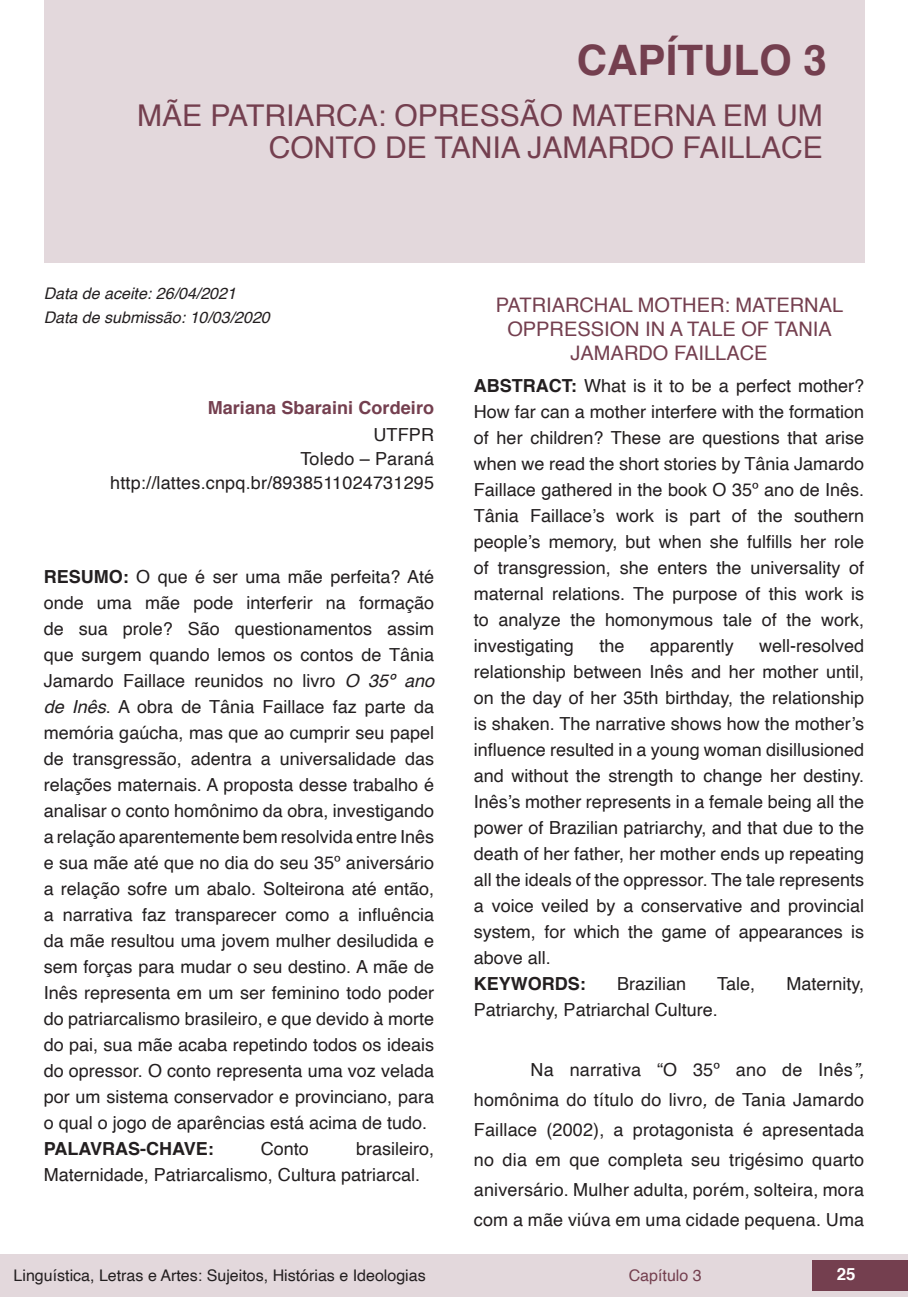
<style>
.page{position:relative;width:908px;height:1304px;background:#fff}
.page>*{position:absolute;margin:0;border:0;box-sizing:border-box;transform-origin:0 0}
.capítulos{font:700 42px "Helvetica";color:#743f4f}
.nome_artigos{font:30px/32px "Helvetica";color:#743f4f;text-align:right}
.título_Inglês{font:20px/24px "Helvetica";color:#743f4f;text-align:center}
.Resumos_e_PC_TXT{font:18px/26px "Helvetica";color:#231f20;text-align:justify}
.txt{font:18px/30px "Helvetica";letter-spacing:.01em;color:#231f20;text-align:justify}
.info_autores{font:18px "Helvetica";letter-spacing:.01em;color:#231f20}
.Resumos_e_PC_TXT-2{font:700 18px "Helvetica";color:#231f20}
.nome_autores{font:700 18px "Helvetica";letter-spacing:.005em;color:#743f4f}
.t1{font:700 16.8px "Helvetica";color:#fff}
.t2{font:16px "Helvetica";color:#231f20}
.data{font:italic 16px "Helvetica";color:#231f20}
.t3{font:16px "Helvetica";color:#743f4f}
.s1{font-weight:700}
.s2{font-style:italic}
</style>
<div class="page">
<div style="left:0;top:1254px;width:906px;height:43px;background:#e3d8dc"></div>
<div style="left:812px;top:1261px;width:95px;height:30px;background:#743f4f"></div>
<div style="left:44px;top:0;width:819px;height:263px;background:#e3d8dc"></div>
<p class="capítulos" style="left:576px;top:26px;width:251px">CAPÍTULO 3</p>
<p class="nome_artigos" style="left:137px;top:101px;width:687px">MÃE PATRIARCA: OPRESSÃO MATERNA EM UM<br>CONTO DE TANIA JAMARDO FAILLACE</p>
<p class="data" style="left:44px;top:280px;width:194px">Data de aceite: 26/04/2021</p>
<p class="data" style="left:44px;top:304px;width:227px">Data de submissão: 10/03/2020</p>
<p class="nome_autores" style="left:207px;top:393px;width:228px">Mariana Sbaraini Cordeiro</p>
<p class="info_autores" style="left:373px;top:421px;width:62px">UTFPR</p>
<p class="info_autores" style="left:300px;top:445px;width:135px">Toledo – Paraná</p>
<p class="info_autores" style="left:110px;top:469px;width:325px">http://lattes.cnpq.br/8938511024731295</p>
<p class="Resumos_e_PC_TXT" style="left:44px;top:564px;width:392px"><span class="s1">RESUMO:</span> O que é ser uma mãe perfeita? Até onde uma mãe pode interferir na formação de sua prole? São questionamentos assim que surgem quando lemos os contos de Tânia Jamardo Faillace reunidos no livro <span class="s2">O 35º ano de Inês</span>. A obra de Tânia Faillace faz parte da memória gaúcha, mas que ao cumprir seu papel de transgressão, adentra a universalidade das relações maternais. A proposta desse trabalho é analisar o conto homônimo da obra, investigando a relação aparentemente bem resolvida entre Inês e sua mãe até que no dia do seu 35º aniversário a relação sofre um abalo. Solteirona até então, a narrativa faz transparecer como a influência da mãe resultou uma jovem mulher desiludida e sem forças para mudar o seu destino. A mãe de Inês representa em um ser feminino todo poder do patriarcalismo brasileiro, e que devido à morte do pai, sua mãe acaba repetindo todos os ideais do opressor. O conto representa uma voz velada por um sistema conservador e provinciano, para o qual o jogo de aparências está acima de tudo.</p>
<p class="Resumos_e_PC_TXT-2" style="left:44px;top:1134px;width:172px">PALAVRAS-CHAVE:</p>
<p class="Resumos_e_PC_TXT" style="left:261px;top:1136px;width:50px">Conto</p>
<p class="Resumos_e_PC_TXT" style="left:44px;top:1136px;width:392px;text-indent:312px">brasileiro,<br>Maternidade, Patriarcalismo, Cultura patriarcal.</p>
<p class="título_Inglês" style="left:495px;top:294px;width:349px">PATRIARCHAL MOTHER: MATERNAL<br>OPPRESSION IN A TALE OF TANIA<br>JAMARDO FAILLACE</p>
<p class="Resumos_e_PC_TXT" style="left:473px;top:373px;width:392px"><span class="s1">ABSTRACT:</span> What is it to be a perfect mother?<br>How far can a mother interfere with the formation of her children? These are questions that arise when we read the short stories by Tânia Jamardo Faillace gathered in the book O 35º ano de Inês.<br>Tânia Faillace’s work is part of the southern people’s memory, but when she fulfills her role of transgression, she enters the universality of maternal relations. The purpose of this work is to analyze the homonymous tale of the work, investigating</p>
<p class="Resumos_e_PC_TXT" style="left:473px;top:633px;width:392px;text-indent:285px">well-resolved relationship between Inês and her mother until, on the day of her 35th birthday, the relationship is shaken. The narrative shows how the mother’s influence resulted in a young woman disillusioned and without the strength to change her destiny.<br>Inês’s mother represents in a female being all the power of Brazilian patriarchy, and that due to the death of her father, her mother ends up repeating all the ideals of the oppressor. The tale represents a voice veiled by a conservative and provincial system, for which the game of appearances is above all.</p>
<p class="Resumos_e_PC_TXT-2" style="left:473px;top:969px;width:113px">KEYWORDS:</p>
<p class="Resumos_e_PC_TXT" style="left:617px;top:971px;width:71px">Brazilian</p>
<p class="Resumos_e_PC_TXT" style="left:717px;top:971px;width:40px">Tale,</p>
<p class="Resumos_e_PC_TXT" style="left:786px;top:971px;width:79px">Maternity,</p>
<p class="Resumos_e_PC_TXT" style="left:473px;top:997px;width:245px">Patriarchy, Patriarchal Culture.</p>
<p class="Resumos_e_PC_TXT" style="left:599px;top:633px;width:27px">the</p>
<p class="Resumos_e_PC_TXT" style="left:649px;top:633px;width:86px">apparently</p>
<p class="txt" style="left:473px;top:1055px;width:392px;text-indent:57px">Na narrativa “O 35º ano de Inês<span class="s2">”, </span>homônima do título do livro<span class="s2">,</span> de Tania Jamardo Faillace (2002), a protagonista é apresentada no dia em que completa seu trigésimo quarto aniversário. Mulher adulta, porém, solteira, mora com a mãe viúva em uma cidade pequena. Uma</p>
<p class="t2" style="left:14px;top:1263px;width:413px">Linguística, Letras e Artes: Sujeitos, Histórias e Ideologias</p>
<p class="t3" style="left:628px;top:1263px;width:74px">Capítulo 3</p>
<p class="t1" style="left:836px;top:1261px;width:20px">25</p>
</div>
